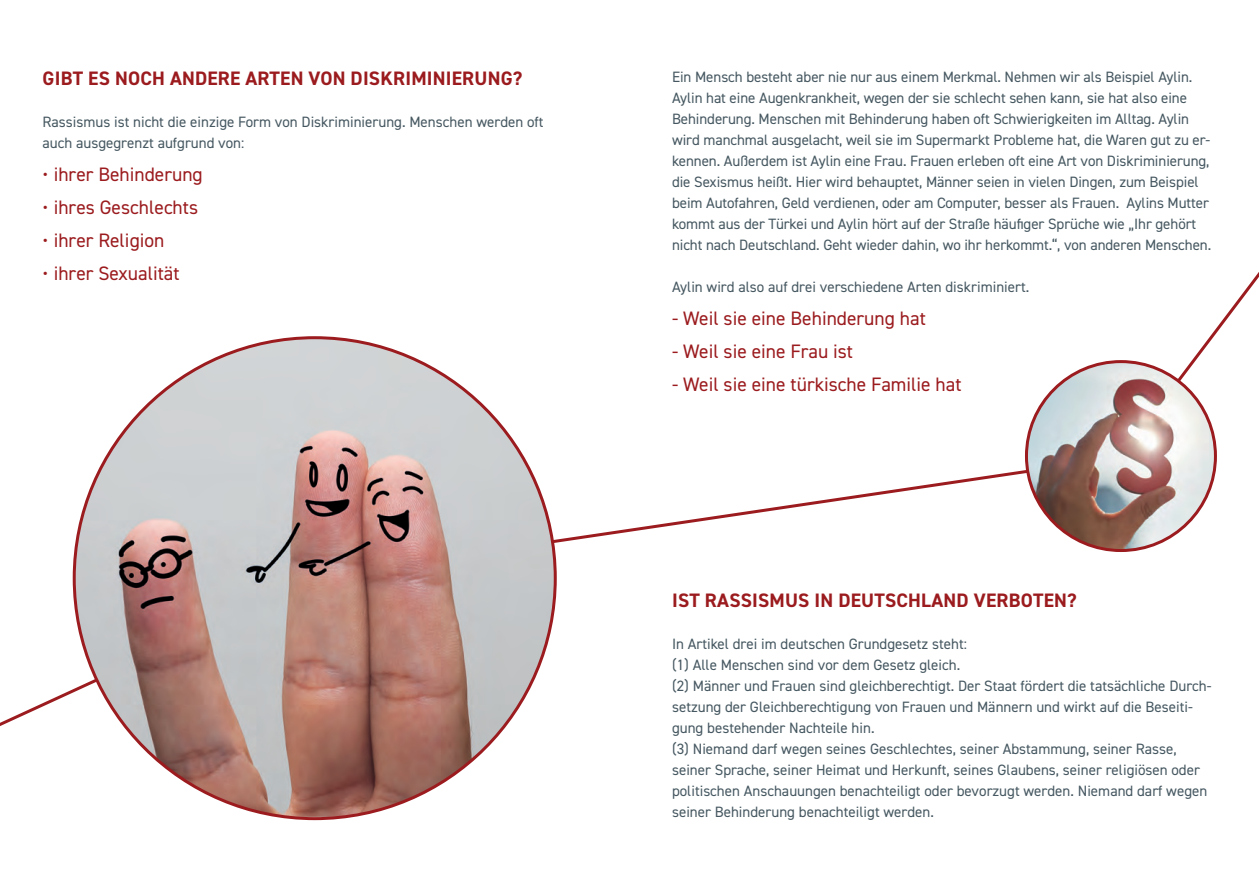
<style>
.page{position:relative;width:1259px;height:893px;background:#fff}
.page>*{position:absolute;margin:0;border:0;box-sizing:border-box;transform-origin:0 0}
.t1{font:19.5px "DIN2014";color:#9b1b1e}
.t2{font:700 19.5px "DIN2014";letter-spacing:.01em;color:#9b1b1e}
.t3{font:15px/21px "DIN2014";color:#465861}
</style>
<div class="page">
<svg style="left:1131px;top:272px;width:128px;height:174px"></svg>
<svg style="left:555px;top:466px;width:556px;height:96px"></svg>
<svg style="left:0;top:576px;width:319px;height:245px"></svg>
<img style="left:74px;top:338px;width:481px;height:479px">
<img style="left:1026px;top:362px;width:189px;height:188px">
<p class="t2" style="left:43px;top:66px;width:481px">GIBT ES NOCH ANDERE ARTEN VON DISKRIMINIERUNG?</p>
<p class="t3" style="left:43px;top:111px;width:502px">Rassismus ist nicht die einzige Form von Diskriminierung. Menschen werden oft</p>
<p class="t3" style="left:43px;top:132px;width:203px">auch ausgegrenzt aufgrund von:</p>
<p class="t1" style="left:43px;top:162px;width:162px">• ihrer Behinderung</p>
<p class="t1" style="left:43px;top:195px;width:157px">• ihres Geschlechts</p>
<p class="t1" style="left:43px;top:228px;width:123px">• ihrer Religion</p>
<p class="t1" style="left:43px;top:261px;width:139px">• ihrer Sexualität</p>
<p class="t3" style="left:672px;top:66px;width:541px">Ein Mensch besteht aber nie nur aus einem Merkmal. Nehmen wir als Beispiel Aylin.<br>Aylin hat eine Augenkrankheit, wegen der sie schlecht sehen kann, sie hat also eine Behinderung. Menschen mit Behinderung haben oft Schwierigkeiten im Alltag. Aylin wird manchmal ausgelacht, weil sie im Supermarkt Probleme hat, die Waren gut zu er&shy;kennen. Außerdem ist Aylin eine Frau. Frauen erleben oft eine Art von Diskriminierung, die Sexismus heißt. Hier wird behauptet, Männer seien in vielen Dingen, zum Beispiel beim Autofahren, Geld verdienen, oder am Computer, besser als Frauen. Aylins Mutter kommt aus der Türkei und Aylin hört auf der Straße häufiger Sprüche wie „Ihr gehört nicht nach Deutschland. Geht wieder dahin, wo ihr herkommt.“, von anderen Menschen.</p>
<p class="t3" style="left:672px;top:276px;width:359px">Aylin wird also auf drei verschiedene Arten diskriminiert.</p>
<p class="t1" style="left:672px;top:306px;width:255px">- Weil sie eine Behinderung hat</p>
<p class="t1" style="left:672px;top:339px;width:182px">- Weil sie eine Frau ist</p>
<p class="t1" style="left:672px;top:372px;width:291px">- Weil sie eine türkische Familie hat</p>
<p class="t2" style="left:672px;top:587px;width:406px">IST RASSISMUS IN DEUTSCHLAND VERBOTEN?</p>
<p class="t3" style="left:672px;top:633px;width:296px">In Artikel drei im deutschen Grundgesetz steht:</p>
<p class="t3" style="left:672px;top:654px;width:290px">(1) Alle Menschen sind vor dem Gesetz gleich.</p>
<p class="t3" style="left:672px;top:675px;width:541px">(2) Männer und Frauen sind gleichberechtigt. Der Staat fördert die tatsächliche Durch&shy;setzung der Gleichberechtigung von Frauen und Männern und wirkt auf die Beseiti&shy;gung bestehender Nachteile hin.</p>
<p class="t3" style="left:672px;top:738px;width:537px">(3) Niemand darf wegen seines Geschlechtes, seiner Abstammung, seiner Rasse, seiner Sprache, seiner Heimat und Herkunft, seines Glaubens, seiner religiösen oder politischen Anschauungen benachteiligt oder bevorzugt werden. Niemand darf wegen seiner Behinderung benachteiligt werden.</p>
</div>
